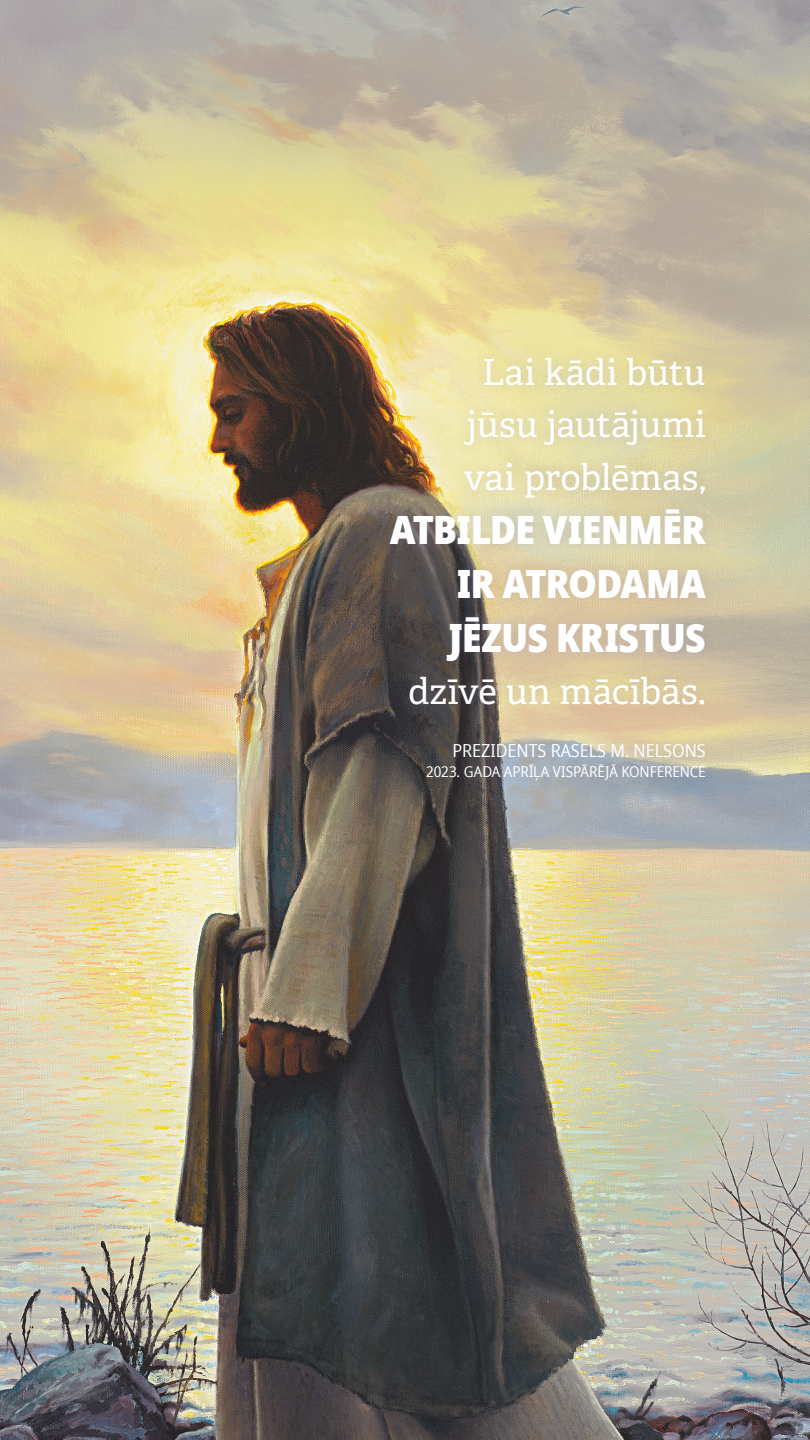
<style>
.page{position:relative;width:810px;height:1440px;background:#fff}
.page>*{position:absolute;margin:0;border:0;box-sizing:border-box;transform-origin:0 0}
.Pull_Quote_Nelson2{font:800 39px/54px "Dots Solid Condlds Lat";letter-spacing:-.02em;color:#fff;text-align:justify}
.Pull_Quote_Nelson2-2{font:36px/52.5px "Helam Slablds Lat";letter-spacing:-.005em;color:#fff;text-align:center}
.Side_ST_Citation_rig{font:18px "Dots Solid Condlds Lat";color:#fff}
.Side_ST_Citation_rig-2{font:15px "Dots Solid Condlds Lat";letter-spacing:-.005em;color:#fff}
</style>
<div class="page">
<img style="left:0;top:0;width:810px;height:1440px">
<div style="left:379px;top:346px;width:338px;height:444px;background:#787db9;opacity:.23"></div>
<p class="Pull_Quote_Nelson2-2" style="left:464px;top:345px;width:244px">Lai kādi būtu jūsu jautājumi vai problēmas,</p>
<p class="Pull_Quote_Nelson2" style="left:449px;top:504px;width:259px;text-indent:-59px">ATBILDE VIENMĒR IR ATRODAMA JĒZUS KRISTUS</p>
<p class="Pull_Quote_Nelson2-2" style="left:408px;top:665px;width:299px">dzīvē un mācībās.</p>
<p class="Side_ST_Citation_rig" style="left:452px;top:737px;width:255px">PREZIDENTS RASELS M. NELSONS</p>
<p class="Side_ST_Citation_rig-2" style="left:426px;top:760px;width:281px">2023. GADA APRĪĻA VISPĀRĒJĀ KONFERENCE</p>
</div>
